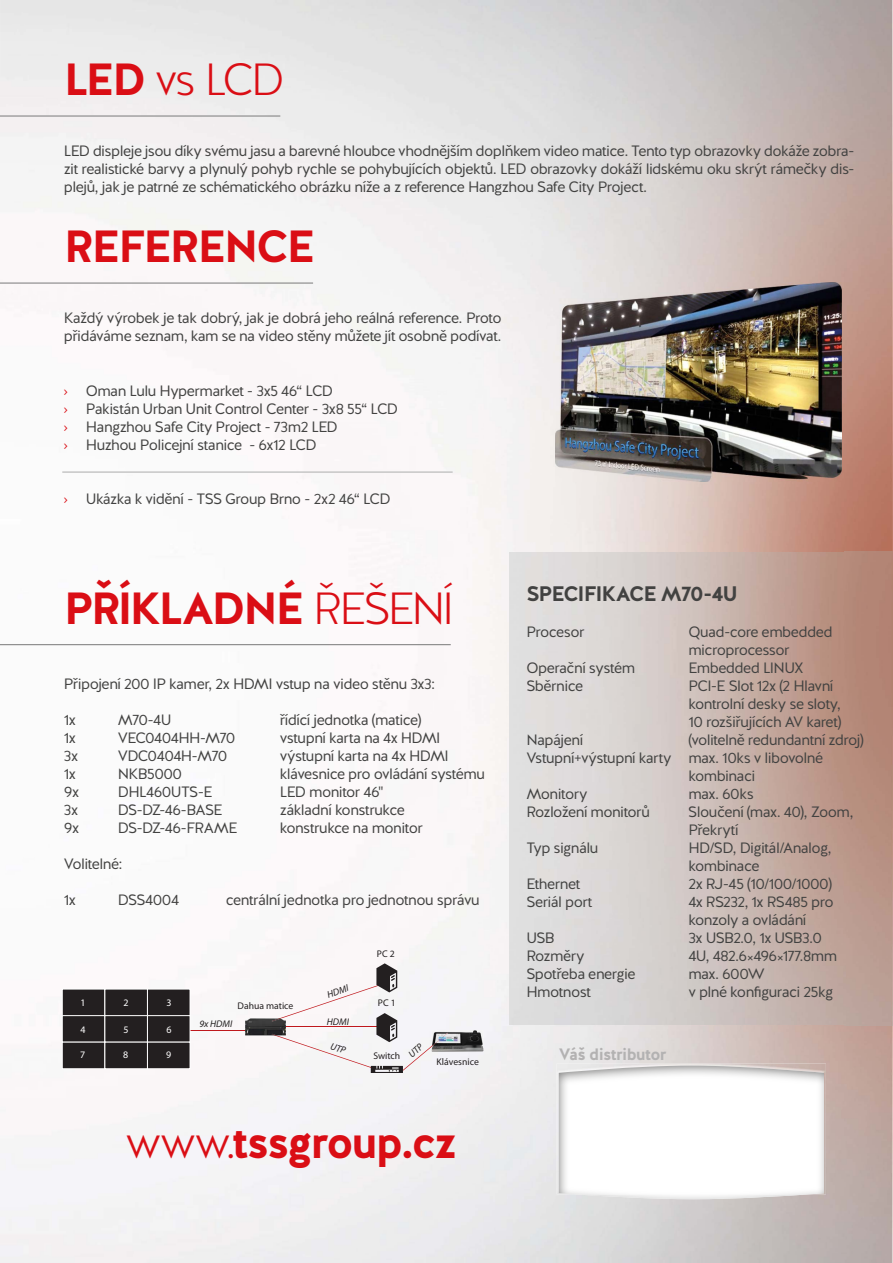
<style>
.page{position:relative;width:893px;height:1263px;background:#fff}
.page>*{position:absolute;margin:0;border:0;box-sizing:border-box;transform-origin:0 0}
.t1{font:700 45px "Halis GR";letter-spacing:-.055em;color:#da0e15}
.t2{font:300 45px "Halis GR";color:#da0e15}
.t3{font:700 21px "Halis GR";letter-spacing:-.065em;color:#424241}
.t4{font:700 16.5px "Halis GR";letter-spacing:-.04em;color:#b3b2b2}
.t5{font:15px/18px "Halis GR";letter-spacing:-.035em;color:#424241}
.t6{font:9.9px "Myriad Pro";color:#fff}
.t7{font:9.75px "Myriad Pro";color:#231f20}
.t8{font:italic 9.75px "Myriad Pro";color:#231f20}
.s1{font-weight:700}
.s2{color:#da0e15}
.s3{font-weight:300}
</style>
<div class="page">
<img style="left:0;top:0;width:893px;height:1263px">
<img style="left:509px;top:552px;width:384px;height:474px">
<img style="left:557px;top:1064px;width:269px;height:130px">
<img style="left:574px;top:1194px;width:235px;height:5px">
<img style="left:559px;top:1065px;width:265px;height:129px">
<hr style="left:0;top:282px;width:313px;height:2px;background:#878787">
<hr style="left:0;top:644px;width:451px;height:1px;background:#878787">
<hr style="left:0;top:115px;width:280px;height:2px;background:#878787">
<img style="left:555px;top:282px;width:286px;height:200px">
<hr style="left:62px;top:471px;width:391px;height:2px;background:#c6c6c6">
<hr style="left:173px;top:1030px;width:92px;height:1px;background:#bf181d">
<div style="left:62px;top:989px;width:43px;height:26px;background:#231f20"></div>
<div style="left:62px;top:989px;width:43px;height:27px;border:1px solid #fff"></div>
<div style="left:105px;top:989px;width:42px;height:26px;background:#231f20"></div>
<div style="left:147px;top:989px;width:43px;height:26px;background:#231f20"></div>
<div style="left:62px;top:1015px;width:43px;height:27px;background:#231f20"></div>
<div style="left:62px;top:1015px;width:43px;height:27px;border:1px solid #fff"></div>
<div style="left:105px;top:1015px;width:42px;height:27px;background:#231f20"></div>
<div style="left:105px;top:1015px;width:43px;height:27px;border:1px solid #fff"></div>
<div style="left:147px;top:1015px;width:43px;height:27px;background:#231f20"></div>
<div style="left:147px;top:1015px;width:43px;height:27px;border:1px solid #fff"></div>
<div style="left:62px;top:1042px;width:43px;height:27px;background:#231f20"></div>
<div style="left:62px;top:1042px;width:43px;height:27px;border:1px solid #fff"></div>
<div style="left:105px;top:1042px;width:42px;height:27px;background:#231f20"></div>
<div style="left:105px;top:1042px;width:43px;height:27px;border:1px solid #fff"></div>
<div style="left:147px;top:1042px;width:43px;height:27px;background:#231f20"></div>
<div style="left:147px;top:1042px;width:43px;height:27px;border:1px solid #fff"></div>
<img style="left:448px;top:1030px;width:35px;height:21px">
<svg style="left:245px;top:963px;width:203px;height:109px"></svg>
<h1 class="t2" style="left:64px;top:52px;width:222px"><span class="s1">LED</span> vs LCD</h1>
<p class="t5" style="left:64px;top:142px;width:792px;text-align:justify">LED displeje jsou díky svému jasu a barevné hloubce vhodnějším doplňkem video matice. Tento typ obrazovky dokáže zobra&shy;zit realistické barvy a plynulý pohyb rychle se pohybujících objektů. LED obrazovky dokáží lidskému oku skrýt rámečky dis&shy;plejů, jak je patrné ze schématického obrázku níže a z reference Hangzhou Safe City Project.</p>
<h1 class="t1" style="left:64px;top:218px;width:253px">REFERENCE</h1>
<p class="t5" style="left:64px;top:309px;width:439px">Každý výrobek je tak dobrý, jak je dobrá jeho reálná reference. Proto přidáváme seznam, kam se na video stěny můžete jít osobně podívat.</p>
<p class="t5" style="left:64px;top:382px;width:336px"><span class="s2">›</span> Oman Lulu Hypermarket - 3x5 46“ LCD<br><span class="s2">›</span> Pakistán Urban Unit Control Center - 3x8 55“ LCD <span class="s2">›</span> Hangzhou Safe City Project - 73m2 LED<br><span class="s2">›</span> Huzhou Policejní stanice - 6x12 LCD</p>
<p class="t5" style="left:64px;top:490px;width:328px"><span class="s2">›</span> Ukázka k vidění - TSS Group Brno - 2x2 46“ LCD</p>
<h1 class="t1" style="left:64px;top:579px;width:391px">PŘÍKLADNÉ <span class="s3">ŘEŠENÍ</span></h1>
<p class="t5" style="left:64px;top:675px;width:373px">Připojení 200 IP kamer, 2x HDMI vstup na video stěnu 3x3:</p>
<p class="t5" style="left:64px;top:711px;width:14px">1x</p>
<p class="t5" style="left:118px;top:711px;width:55px">M70-4U</p>
<p class="t5" style="left:280px;top:711px;width:143px">řídící jednotka (matice)</p>
<p class="t5" style="left:64px;top:729px;width:14px">1x</p>
<p class="t5" style="left:118px;top:729px;width:119px">VEC0404HH-M70</p>
<p class="t5" style="left:280px;top:729px;width:162px">vstupní karta na 4x HDMI</p>
<p class="t5" style="left:64px;top:747px;width:16px">3x</p>
<p class="t5" style="left:118px;top:747px;width:111px">VDC0404H-M70</p>
<p class="t5" style="left:280px;top:747px;width:171px">výstupní karta na 4x HDMI</p>
<p class="t5" style="left:64px;top:765px;width:14px">1x</p>
<p class="t5" style="left:118px;top:765px;width:66px">NKB5000</p>
<p class="t5" style="left:280px;top:765px;width:207px">klávesnice pro ovládání systému</p>
<p class="t5" style="left:64px;top:783px;width:17px">9x</p>
<p class="t5" style="left:118px;top:783px;width:96px">DHL460UTS-E</p>
<p class="t5" style="left:280px;top:783px;width:105px">LED monitor 46"</p>
<p class="t5" style="left:64px;top:801px;width:16px">3x</p>
<p class="t5" style="left:118px;top:801px;width:106px">DS-DZ-46-BASE</p>
<p class="t5" style="left:280px;top:801px;width:127px">základní konstrukce</p>
<p class="t5" style="left:64px;top:819px;width:17px">9x</p>
<p class="t5" style="left:118px;top:819px;width:121px">DS-DZ-46-FRAME</p>
<p class="t5" style="left:280px;top:819px;width:145px">konstrukce na monitor</p>
<p class="t5" style="left:64px;top:855px;width:60px">Volitelné:</p>
<p class="t5" style="left:64px;top:891px;width:14px">1x</p>
<p class="t5" style="left:118px;top:891px;width:63px">DSS4004</p>
<p class="t5" style="left:226px;top:891px;width:256px">centrální jednotka pro jednotnou správu</p>
<p class="t6" style="left:80px;top:996px;width:7px">1</p>
<p class="t6" style="left:124px;top:996px;width:7px">2</p>
<p class="t6" style="left:167px;top:996px;width:7px">3</p>
<p class="t6" style="left:80px;top:1023px;width:7px">4</p>
<p class="t6" style="left:124px;top:1023px;width:7px">5</p>
<p class="t6" style="left:167px;top:1023px;width:7px">6</p>
<p class="t6" style="left:80px;top:1048px;width:7px">7</p>
<p class="t6" style="left:123px;top:1048px;width:7px">8</p>
<p class="t6" style="left:166px;top:1048px;width:7px">9</p>
<p class="t7" style="left:238px;top:1000px;width:57px">Dahua matice</p>
<p class="t8" style="left:199px;top:1017px;width:34px">9x HDMI</p>
<p class="t8" style="left:325px;top:989px;width:24px;rotate:-19deg">HDMI</p>
<p class="t8" style="left:327px;top:1015px;width:24px">HDMI</p>
<p class="t7" style="left:377px;top:947px;width:19px">PC 2</p>
<p class="t7" style="left:378px;top:997px;width:19px">PC 1</p>
<p class="t7" style="left:373px;top:1050px;width:28px">Switch</p>
<p class="t7" style="left:437px;top:1055px;width:44px">Klávesnice</p>
<h1 class="t1" style="left:125px;top:1113px;width:333px"><span class="s3">www.</span>tssgroup.cz</h1>
<h2 class="t3" style="left:526px;top:580px;width:213px">SPECIFIKACE M70-4U</h2>
<p class="t5" style="left:526px;top:623px;width:60px">Procesor</p>
<p class="t5" style="left:688px;top:623px;width:146px">Quad-core embedded microprocessor</p>
<p class="t5" style="left:526px;top:659px;width:110px">Operační systém</p>
<p class="t5" style="left:688px;top:659px;width:117px">Embedded LINUX</p>
<p class="t5" style="left:526px;top:677px;width:58px">Sběrnice</p>
<p class="t5" style="left:688px;top:677px;width:154px">PCI-E Slot 12x (2 Hlavní kontrolní desky se sloty,<br>10 rozšiřujících AV karet)</p>
<p class="t5" style="left:526px;top:731px;width:58px">Napájení</p>
<p class="t5" style="left:688px;top:731px;width:177px">(volitelně redundantní zdroj)</p>
<p class="t5" style="left:526px;top:749px;width:298px">Vstupní+výstupní karty max. 10ks v libovolné</p>
<p class="t5" style="left:688px;top:767px;width:69px">kombinaci</p>
<p class="t5" style="left:526px;top:785px;width:63px">Monitory</p>
<p class="t5" style="left:688px;top:785px;width:67px">max. 60ks</p>
<p class="t5" style="left:526px;top:803px;width:125px">Rozložení monitorů</p>
<p class="t5" style="left:688px;top:803px;width:167px">Sloučení (max. 40), Zoom,<br>Překrytí</p>
<p class="t5" style="left:526px;top:839px;width:74px">Typ signálu</p>
<p class="t5" style="left:688px;top:839px;width:145px">HD/SD, Digitál/Analog, kombinace</p>
<p class="t5" style="left:526px;top:875px;width:56px">Ethernet</p>
<p class="t5" style="left:688px;top:875px;width:145px">2x RJ-45 (10/100/1000)</p>
<p class="t5" style="left:526px;top:893px;width:68px">Seriál port</p>
<p class="t5" style="left:688px;top:893px;width:147px">4x RS232, 1x RS485 pro konzoly a ovládání</p>
<p class="t5" style="left:526px;top:929px;width:30px">USB</p>
<p class="t5" style="left:688px;top:929px;width:135px">3x USB2.0, 1x USB3.0</p>
<p class="t5" style="left:526px;top:947px;width:60px">Rozměry</p>
<p class="t5" style="left:688px;top:947px;width:150px">4U, 482.6×496×177.8mm</p>
<p class="t5" style="left:526px;top:965px;width:111px">Spotřeba energie</p>
<p class="t5" style="left:688px;top:965px;width:78px">max. 600W</p>
<p class="t5" style="left:526px;top:983px;width:66px">Hmotnost</p>
<p class="t5" style="left:688px;top:983px;width:147px">v plné konfiguraci 25kg</p>
<p class="t4" style="left:559px;top:1044px;width:109px">Váš distributor</p>
</div>
